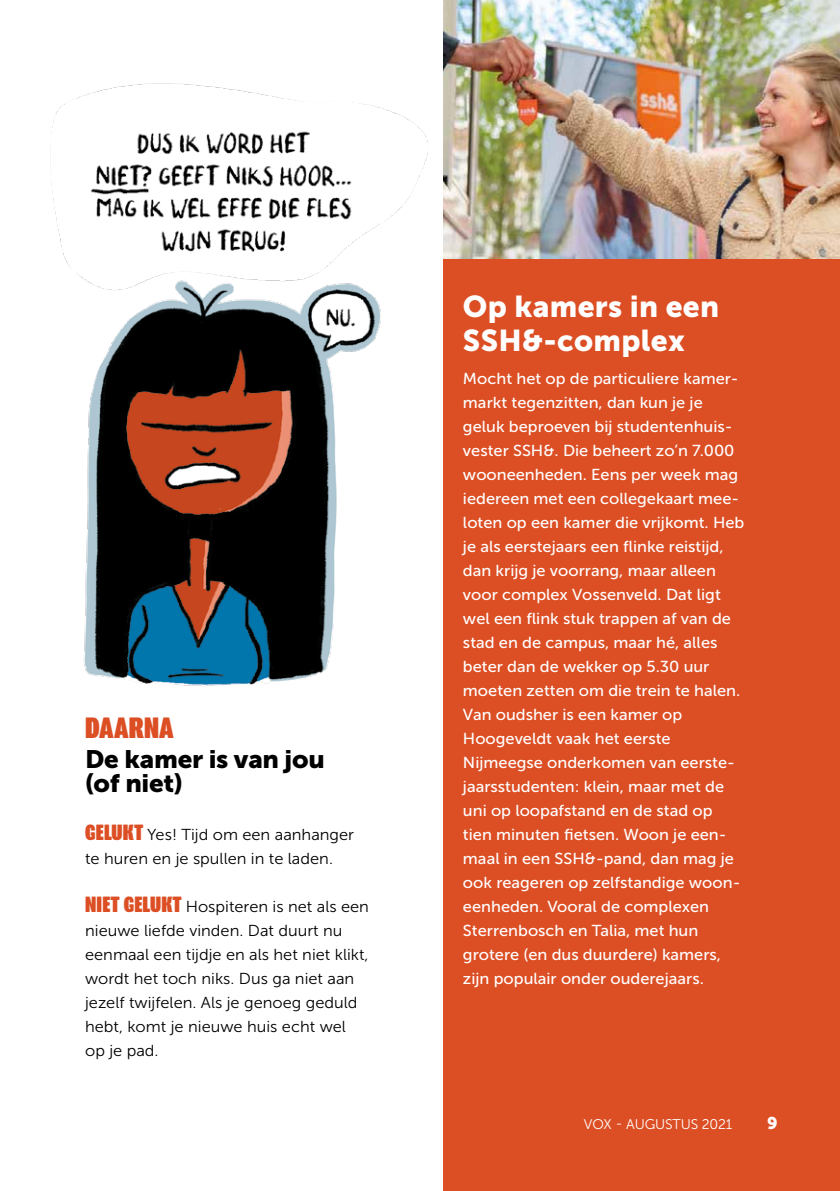
<style>
.page{position:relative;width:840px;height:1191px;background:#fff}
.page>*{position:absolute;margin:0;border:0;box-sizing:border-box;transform-origin:0 0}
.t1{font:900 32px "Program Nar OT";letter-spacing:.01em;color:#dc4e24;scale:1.04 1}
.t2{font:30px/34px "Museo Sans 900";letter-spacing:.01em;color:#fff}
.t3{font:25.2px/24px "Museo Sans 900";letter-spacing:-.01em;color:#000;scale:1.04 1}
.t4{font:17px "Museo Sans 900";color:#fff}
.t5{font:15.8px/24px "Museo Sans 500";color:#fff;scale:1.04 1}
.t6{font:15.8px/24px "Museo Sans 300";color:#000;scale:1.04 1}
.t7{font:14px "Museo Sans 300";letter-spacing:-.01em;color:#fff}
.s1{font-family:"Program Nar OT";font-weight:900;font-size:24px;color:#dc4e24}
</style>
<div class="page">
<img style="left:51px;top:83px;width:377px;height:604px">
<div style="left:443px;top:0;width:396px;height:1191px;background:#dc4e24"></div>
<img style="left:443px;top:0;width:396px;height:258px">
<h1 class="t1" style="left:85px;top:709px;width:86px">DAARNA</h1>
<h3 class="t3" style="left:85px;top:747px;width:232px">De kamer is van jou (of niet)</h3>
<p class="t6" style="left:85px;top:823px;width:260px"><span class="s1">GELUKT</span> Yes! Tijd om een aanhanger te huren en je spullen in te laden.</p>
<p class="t6" style="left:85px;top:895px;width:274px"><span class="s1">NIET GELUKT</span> Hospiteren is net als een nieuwe liefde vinden. Dat duurt nu eenmaal een tijdje en als het niet klikt, wordt het toch niks. Dus ga niet aan jezelf twijfelen. Als je genoeg geduld hebt, komt je nieuwe huis echt wel op je pad.</p>
<h2 class="t2" style="left:462px;top:289px;width:257px">Op kamers in een<br>SSH&amp;-complex</h2>
<p class="t5" style="left:462px;top:367px;width:272px">Mocht het op de particuliere kamer&shy;markt tegenzitten, dan kun je je geluk beproeven bij studentenhuis&shy;vester SSH&amp;. Die beheert zo’n 7.000 wooneenheden. Eens per week mag iedereen met een collegekaart mee&shy;loten op een kamer die vrijkomt. Heb je als eerstejaars een flinke reistijd, dan krijg je voorrang, maar alleen voor complex Vossenveld. Dat ligt wel een flink stuk trappen af van de stad en de campus, maar hé, alles beter dan de wekker op 5.30 uur moeten zetten om die trein te halen.<br>Van oudsher is een kamer op Hoogeveldt vaak het eerste Nijmeegse onderkomen van eerste&shy;jaarsstudenten: klein, maar met de uni op loopafstand en de stad op tien minuten fietsen. Woon je een&shy;maal in een SSH&amp;- pand, dan mag je ook reageren op zelfstandige woon&shy;eenheden. Vooral de complexen Sterrenbosch en Talia, met hun grotere (en dus duurdere) kamers, zijn populair onder ouderejaars.</p>
<p class="t7" style="left:583px;top:1116px;width:150px">VOX - AUGUSTUS 2021</p>
<p class="t4" style="left:766px;top:1113px;width:12px">9</p>
</div>
